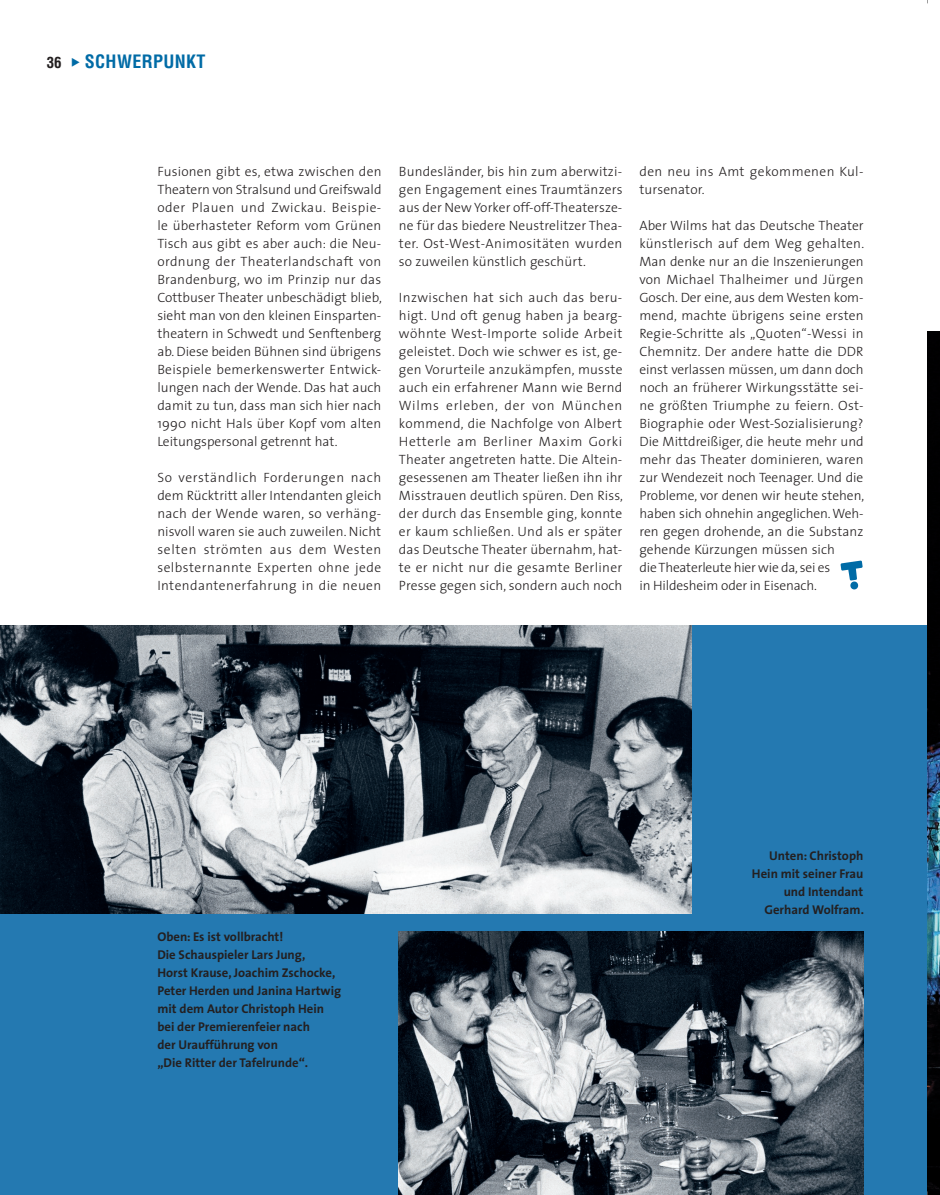
<style>
.page{position:relative;width:940px;height:1195px;background:#fff}
.page>*{position:absolute;margin:0;border:0;box-sizing:border-box;transform-origin:0 0}
.t1{font:700 condensed 18px "Helvetica LT Std";letter-spacing:.02em;color:#006ba6}
.t2{font:700 condensed 15px "Helvetica LT Std";color:#231f20}
.t3{font:300 13.5px/18px "The Sans";letter-spacing:.01em;color:#231f20;text-align:justify}
.t4{font:300 13.5px/18px "The Sans";letter-spacing:.03em;color:#231f20}
.t5{font:700 12.75px/18px "The Sans";color:#231f20}
</style>
<div class="page">
<div style="left:0;top:626px;width:927px;height:569px;background:#2479b1"></div>
<img style="left:0;top:626px;width:691px;height:288px">
<img style="left:398px;top:932px;width:465px;height:263px">
<img style="left:927px;top:0;width:13px;height:1195px">
<img style="left:840px;top:561px;width:23px;height:29px">
<p class="t2" style="left:47px;top:53px;width:16px">36</p>
<h1 class="t1" style="left:71px;top:50px;width:136px">◆ SCHWERPUNKT</h1>
<p class="t3" style="left:157px;top:162px;width:226px">Fusionen gibt es, etwa zwischen den Theatern von Stralsund und Greifswald oder Plauen und Zwickau. Beispie&shy;le überhasteter Reform vom Grünen Tisch aus gibt es aber auch: die Neu&shy;ordnung der Theaterlandschaft von Brandenburg, wo im Prinzip nur das Cottbuser Theater unbeschädigt blieb, sieht man von den kleinen Einsparten&shy;theatern in Schwedt und Senftenberg ab. Diese beiden Bühnen sind übrigens Beispiele bemerkenswerter Entwick&shy;lungen nach der Wende. Das hat auch damit zu tun, dass man sich hier nach 1990 nicht Hals über Kopf vom alten Leitungspersonal getrennt hat.</p>
<p class="t3" style="left:157px;top:468px;width:226px">So verständlich Forderungen nach dem Rücktritt aller Intendanten gleich nach der Wende waren, so verhäng&shy;nisvoll waren sie auch zuweilen. Nicht selten strömten aus dem Westen selbsternannte Experten ohne jede Intendantenerfahrung in die neuen</p>
<p class="t3" style="left:399px;top:162px;width:225px">Bundesländer, bis hin zum aberwitzi&shy;gen Engagement eines Traumtänzers aus der New Yorker off-off-Theatersze&shy;ne für das biedere Neustrelitzer Thea&shy;ter. Ost-West-Animositäten wurden so zuweilen künstlich geschürt.</p>
<p class="t3" style="left:399px;top:288px;width:226px">Inzwischen hat sich auch das beru&shy;higt. Und oft genug haben ja bearg&shy;wöhnte West-Importe solide Arbeit geleistet. Doch wie schwer es ist, ge&shy;gen Vorurteile anzukämpfen, musste auch ein erfahrener Mann wie Bernd Wilms erleben, der von München kommend, die Nachfolge von Albert Hetterle am Berliner Maxim Gorki Theater angetreten hatte. Die Altein&shy;gesessenen am Theater ließen ihn ihr Misstrauen deutlich spüren. Den Riss, der durch das Ensemble ging, konnte er kaum schließen. Und als er später das Deutsche Theater übernahm, hat&shy;te er nicht nur die gesamte Berliner Presse gegen sich, sondern auch noch</p>
<p class="t4" style="left:639px;top:162px;width:226px">den neu ins Amt gekommenen Kul&shy;tursenator.</p>
<p class="t3" style="left:639px;top:216px;width:226px;text-align:left">Aber Wilms hat das Deutsche Theater künstlerisch auf dem Weg gehalten.<br>Man denke nur an die Inszenierungen von Michael Thalheimer und Jürgen Gosch. Der eine, aus dem Westen kom&shy;mend, machte übrigens seine ersten Regie-Schritte als „Quoten“-Wessi in Chemnitz. Der andere hatte die DDR einst verlassen müssen, um dann doch noch an früherer Wirkungsstätte sei&shy;ne größten Triumphe zu feiern. Ost-Biographie oder West-Sozialisierung?<br>Die Mittdreißiger, die heute mehr und mehr das Theater dominieren, waren zur Wendezeit noch Teenager. Und die Probleme, vor denen wir heute stehen, haben sich ohnehin angeglichen. Weh&shy;ren gegen drohende, an die Substanz gehende Kürzungen müssen sich<br>die Theaterleute hier wie da, sei es<br>in Hildesheim oder in Eisenach.</p>
<p class="t5" style="left:157px;top:927px;width:185px">Oben: Es ist vollbracht!<br>Die Schauspieler Lars Jung,<br>Horst Krause, Joachim Zschocke,<br>Peter Herden und Janina Hartwig mit dem Autor Christoph Hein bei der Premierenfeier nach<br>der Uraufführung von<br>„Die Ritter der Tafelrunde“.</p>
<p class="t5" style="left:752px;top:846px;width:113px;text-align:right">Unten: Christoph<br>Hein mit seiner Frau und Intendant<br>Gerhard Wolfram.</p>
</div>
